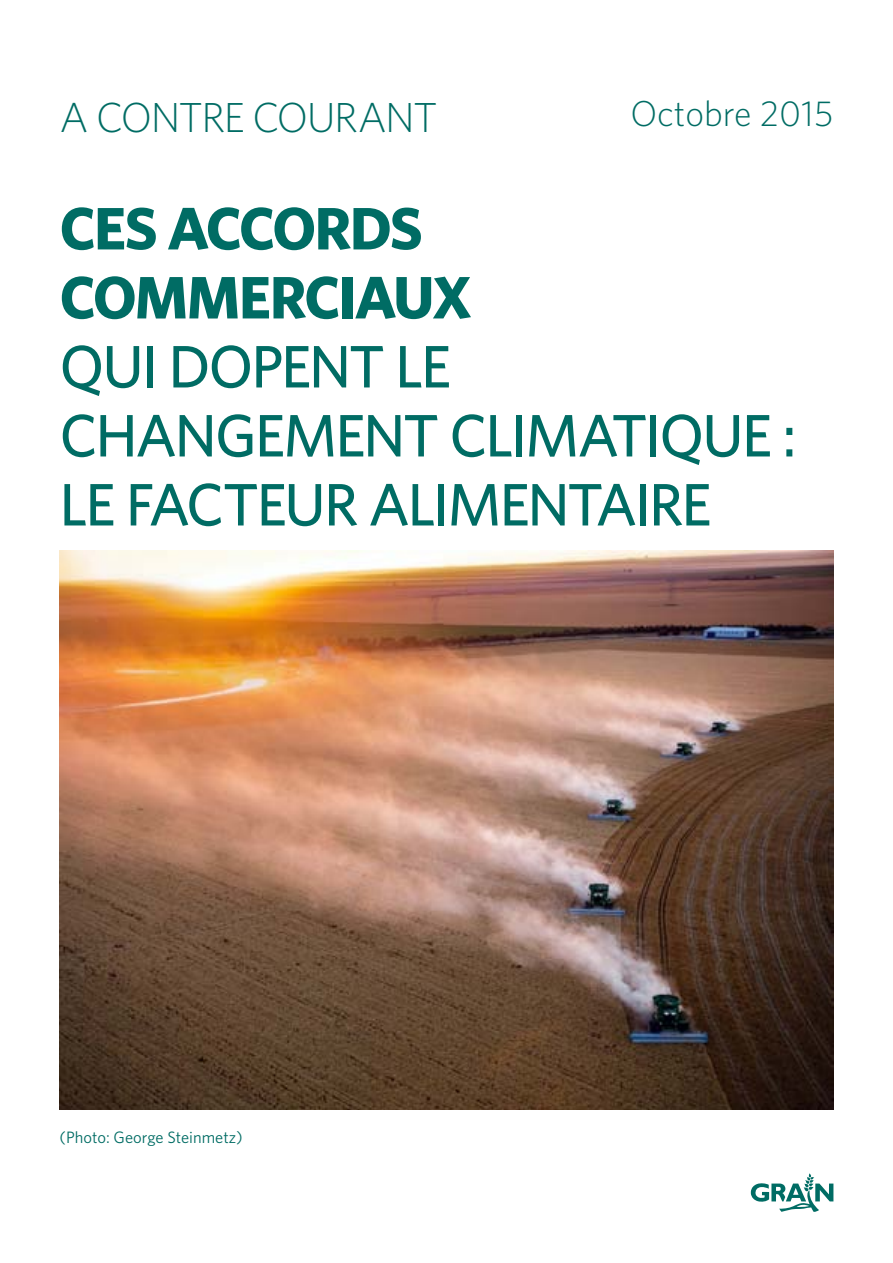
<style>
.page{position:relative;width:893px;height:1263px;background:#fff}
.page>*{position:absolute;margin:0;border:0;box-sizing:border-box;transform-origin:0 0}
.t1{font:500 60px/69px "Whitney";letter-spacing:-.035em;color:#006c64}
.t2{font:700 60px/69px "Whitney";letter-spacing:-.035em;color:#006c64}
.t3{font:300 42px "Whitney";letter-spacing:-.03em;color:#006c64}
.t4{font:300 36px "Whitney";color:#006c64}
.t5{font:16.5px "Whitney";color:#006c64}
</style>
<div class="page">
<svg style="left:751px;top:1173px;width:82px;height:39px"></svg>
<img style="left:60px;top:550px;width:773px;height:560px">
<p class="t3" style="left:60px;top:93px;width:379px">A CONTRE COURANT</p>
<p class="t4" style="left:630px;top:92px;width:205px">Octobre 2015</p>
<p class="t2" style="left:60px;top:192px;width:414px">CES ACCORDS<br>COMMERCIAUX</p>
<p class="t1" style="left:59px;top:330px;width:738px">QUI DOPENT LE<br>CHANGEMENT CLIMATIQUE :<br>LE FACTEUR ALIMENTAIRE</p>
<p class="t5" style="left:60px;top:1127px;width:185px">(Photo: George Steinmetz)</p>
</div>
